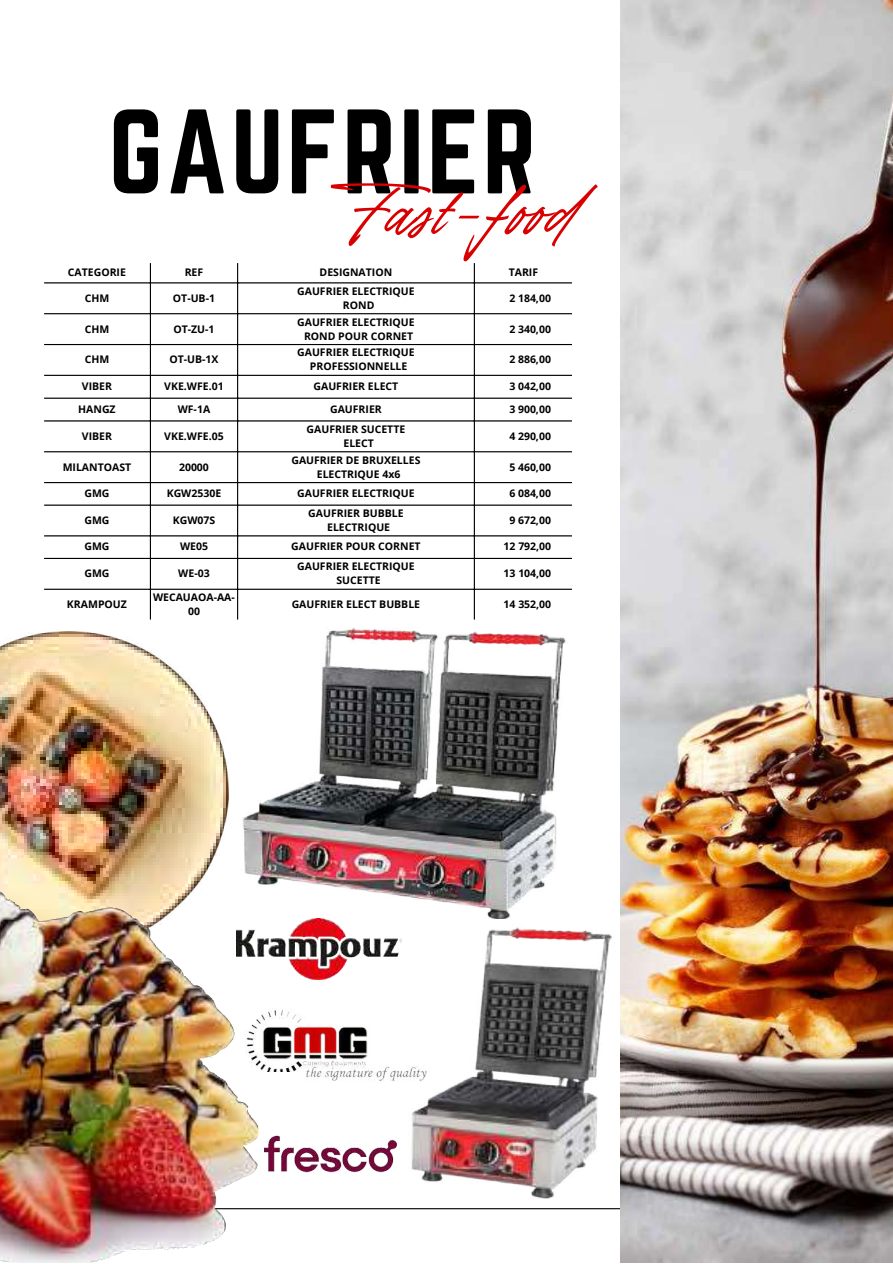
<style>
.page{position:relative;width:893px;height:1264px;background:#fff}
.page>*{position:absolute;margin:0;border:0;box-sizing:border-box;transform-origin:0 0}
.t1{font:104.85px "Norwester";letter-spacing:.03em;color:#000}
.t2{font:58.95px "TY Script";letter-spacing:.02em;color:#d80000}
.t3{font:700 10.5px/14px "Open Sans";color:#000;text-align:center}
</style>
<div class="page">
<hr style="left:0;top:1208px;width:892px;height:1px;background:#000">
<img style="left:620px;top:0;width:272px;height:1262px">
<hr style="left:150px;top:263px;width:1px;height:356px;background:#000">
<hr style="left:237px;top:263px;width:1px;height:356px;background:#000">
<hr style="left:474px;top:263px;width:1px;height:356px;background:#000">
<hr style="left:44px;top:282px;width:528px;height:1px;background:#000">
<hr style="left:44px;top:313px;width:528px;height:1px;background:#000">
<hr style="left:44px;top:344px;width:528px;height:1px;background:#000">
<hr style="left:44px;top:375px;width:528px;height:1px;background:#000">
<hr style="left:44px;top:397px;width:528px;height:2px;background:#000">
<hr style="left:44px;top:420px;width:528px;height:1px;background:#000">
<hr style="left:44px;top:451px;width:528px;height:1px;background:#000">
<hr style="left:44px;top:482px;width:528px;height:1px;background:#000">
<hr style="left:44px;top:504px;width:528px;height:1px;background:#000">
<hr style="left:44px;top:535px;width:528px;height:1px;background:#000">
<hr style="left:44px;top:558px;width:528px;height:1px;background:#000">
<hr style="left:44px;top:588px;width:528px;height:2px;background:#000">
<img style="left:264px;top:1135px;width:106px;height:38px">
<img style="left:259px;top:918px;width:111px;height:61px">
<img style="left:294px;top:1071px;width:76px;height:10px">
<img style="left:259px;top:1009px;width:110px;height:62px">
<img style="left:370px;top:918px;width:296px;height:280px">
<img style="left:228px;top:598px;width:409px;height:320px">
<img style="left:0;top:631px;width:228px;height:260px">
<img style="left:0;top:891px;width:259px;height:371px">
<h1 class="t1" style="left:109px;top:88px;width:429px">GAUFRIER</h1>
<h2 class="t2" style="left:349px;top:176px;width:227px">Fast-food</h2>
<p class="t3" style="left:68px;top:265px;width:60px">CATEGORIE</p>
<p class="t3" style="left:185px;top:265px;width:20px">REF</p>
<p class="t3" style="left:319px;top:265px;width:74px">DESIGNATION</p>
<p class="t3" style="left:508px;top:265px;width:31px">TARIF</p>
<p class="t3" style="left:85px;top:291px;width:26px">CHM</p>
<p class="t3" style="left:173px;top:291px;width:44px">OT-UB-1</p>
<p class="t3" style="left:297px;top:284px;width:119px">GAUFRIER ELECTRIQUE<br>ROND</p>
<p class="t3" style="left:509px;top:291px;width:43px">2 184,00</p>
<p class="t3" style="left:85px;top:321px;width:26px">CHM</p>
<p class="t3" style="left:173px;top:321px;width:43px">OT-ZU-1</p>
<p class="t3" style="left:297px;top:314px;width:119px">GAUFRIER ELECTRIQUE<br>ROND POUR CORNET</p>
<p class="t3" style="left:509px;top:321px;width:43px">2 340,00</p>
<p class="t3" style="left:85px;top:352px;width:26px">CHM</p>
<p class="t3" style="left:169px;top:352px;width:51px">OT-UB-1X</p>
<p class="t3" style="left:297px;top:345px;width:119px">GAUFRIER ELECTRIQUE<br>PROFESSIONNELLE</p>
<p class="t3" style="left:509px;top:352px;width:43px">2 886,00</p>
<p class="t3" style="left:82px;top:379px;width:32px">VIBER</p>
<p class="t3" style="left:164px;top:379px;width:61px">VKE.WFE.01</p>
<p class="t3" style="left:313px;top:379px;width:86px">GAUFRIER ELECT</p>
<p class="t3" style="left:509px;top:379px;width:43px">3 042,00</p>
<p class="t3" style="left:78px;top:401px;width:39px">HANGZ</p>
<p class="t3" style="left:178px;top:401px;width:34px">WF-1A</p>
<p class="t3" style="left:330px;top:401px;width:53px">GAUFRIER</p>
<p class="t3" style="left:509px;top:401px;width:43px">3 900,00</p>
<p class="t3" style="left:82px;top:429px;width:32px">VIBER</p>
<p class="t3" style="left:164px;top:429px;width:61px">VKE.WFE.05</p>
<p class="t3" style="left:306px;top:422px;width:100px">GAUFRIER SUCETTE<br>ELECT</p>
<p class="t3" style="left:509px;top:429px;width:43px">4 290,00</p>
<p class="t3" style="left:63px;top:459px;width:70px">MILANTOAST</p>
<p class="t3" style="left:179px;top:459px;width:31px">20000</p>
<p class="t3" style="left:291px;top:452px;width:130px">GAUFRIER DE BRUXELLES<br>ELECTRIQUE 4x6</p>
<p class="t3" style="left:509px;top:459px;width:43px">5 460,00</p>
<p class="t3" style="left:84px;top:486px;width:27px">GMG</p>
<p class="t3" style="left:167px;top:486px;width:56px">KGW2530E</p>
<p class="t3" style="left:297px;top:486px;width:119px">GAUFRIER ELECTRIQUE</p>
<p class="t3" style="left:509px;top:486px;width:43px">6 084,00</p>
<p class="t3" style="left:84px;top:513px;width:27px">GMG</p>
<p class="t3" style="left:173px;top:513px;width:44px">KGW07S</p>
<p class="t3" style="left:308px;top:506px;width:97px">GAUFRIER BUBBLE<br>ELECTRIQUE</p>
<p class="t3" style="left:509px;top:513px;width:43px">9 672,00</p>
<p class="t3" style="left:84px;top:539px;width:27px">GMG</p>
<p class="t3" style="left:180px;top:539px;width:29px">WE05</p>
<p class="t3" style="left:291px;top:539px;width:131px">GAUFRIER POUR CORNET</p>
<p class="t3" style="left:503px;top:539px;width:49px">12 792,00</p>
<p class="t3" style="left:84px;top:566px;width:27px">GMG</p>
<p class="t3" style="left:178px;top:566px;width:33px">WE-03</p>
<p class="t3" style="left:297px;top:559px;width:119px">GAUFRIER ELECTRIQUE<br>SUCETTE</p>
<p class="t3" style="left:503px;top:566px;width:49px">13 104,00</p>
<p class="t3" style="left:67px;top:597px;width:61px">KRAMPOUZ</p>
<p class="t3" style="left:153px;top:590px;width:83px">WECAUAOA-AA-<br>00</p>
<p class="t3" style="left:292px;top:597px;width:130px">GAUFRIER ELECT BUBBLE</p>
<p class="t3" style="left:503px;top:597px;width:49px">14 352,00</p>
</div>
